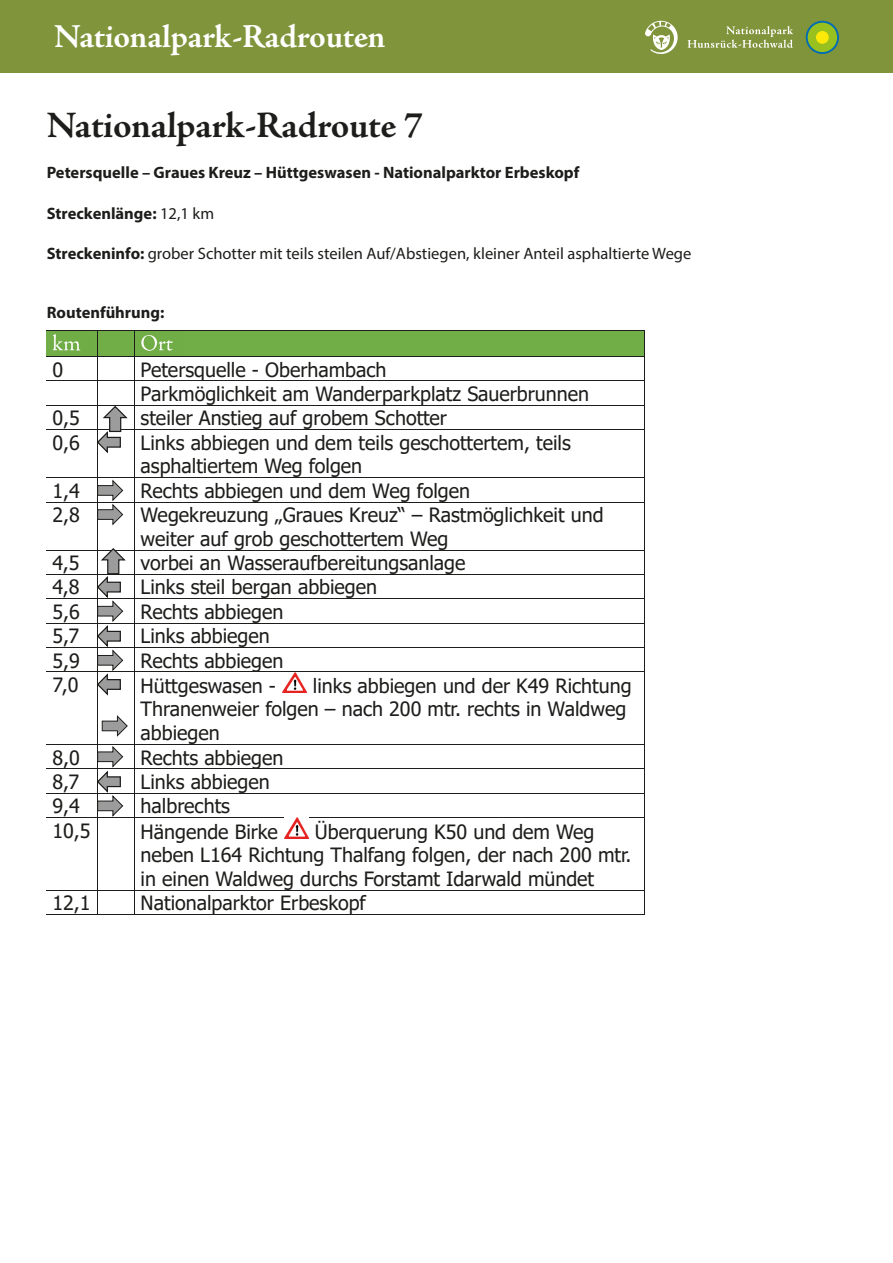
<style>
.page{position:relative;width:893px;height:1263px;background:#fff}
.page>*{position:absolute;margin:0;border:0;box-sizing:border-box;transform-origin:0 0}
.t1{font:700 37.5px "Adobe Jenson Pro";letter-spacing:-.01em;color:#1d1d1b}
.t2{font:700 33.75px "Adobe Jenson Pro";letter-spacing:-.01em;color:#fff}
.t3{font:19.65px/23.7px "Tahoma";color:#1d1d1b}
.t4{font:700 16.5px "Myriad Pro";color:#1d1d1b}
.t5{font:16.5px "Myriad Pro";color:#1d1d1b}
.s1{font-weight:400}
.s2{font-weight:700}
</style>
<div class="page">
<div style="left:0;top:0;width:893px;height:73px;background:#80943b"></div>
<svg style="left:806px;top:21px;width:33px;height:33px"></svg>
<div style="left:808px;top:23px;width:29px;height:29px;background:#98c01e;border-radius:50%"></div>
<div style="left:816px;top:31px;width:13px;height:13px;background:#fde909;border-radius:50%"></div>
<svg style="left:645px;top:21px;width:33px;height:33px"></svg>
<svg style="left:688px;top:26px;width:105px;height:22px"></svg>
<div style="left:47px;top:330px;width:5px;height:26px;background:#71ae47"></div>
<div style="left:91px;top:330px;width:6px;height:26px;background:#71ae47"></div>
<img style="left:52px;top:331px;width:39px;height:25px">
<div style="left:134px;top:330px;width:7px;height:26px;background:#71ae47"></div>
<div style="left:638px;top:330px;width:6px;height:26px;background:#71ae47"></div>
<div style="left:141px;top:330px;width:497px;height:26px;background:#71ae47"></div>
<img style="left:141px;top:335px;width:32px;height:16px">
<hr style="left:47px;top:330px;width:50px;height:1px;background:#1d1d1b">
<hr style="left:134px;top:330px;width:510px;height:1px;background:#1d1d1b">
<hr style="left:47px;top:356px;width:50px;height:1px;background:#1d1d1b">
<hr style="left:134px;top:356px;width:510px;height:1px;background:#1d1d1b">
<hr style="left:47px;top:381px;width:50px;height:1px;background:#1d1d1b">
<hr style="left:134px;top:381px;width:510px;height:1px;background:#1d1d1b">
<hr style="left:47px;top:405px;width:50px;height:1px;background:#1d1d1b">
<hr style="left:134px;top:405px;width:510px;height:1px;background:#1d1d1b">
<hr style="left:47px;top:429px;width:50px;height:1px;background:#1d1d1b">
<hr style="left:134px;top:429px;width:510px;height:1px;background:#1d1d1b">
<svg style="left:644px;top:330px;width:1px;height:100px"></svg>
<hr style="left:97px;top:430px;width:1px;height:47px;background:#1d1d1b">
<hr style="left:134px;top:430px;width:1px;height:47px;background:#1d1d1b">
<hr style="left:644px;top:430px;width:1px;height:47px;background:#1d1d1b">
<hr style="left:47px;top:477px;width:50px;height:1px;background:#1d1d1b">
<hr style="left:98px;top:477px;width:36px;height:1px;background:#1d1d1b">
<hr style="left:134px;top:477px;width:510px;height:1px;background:#1d1d1b">
<hr style="left:47px;top:502px;width:50px;height:1px;background:#1d1d1b">
<hr style="left:98px;top:502px;width:36px;height:1px;background:#1d1d1b">
<svg style="left:134px;top:478px;width:1px;height:24px"></svg>
<hr style="left:134px;top:502px;width:510px;height:1px;background:#1d1d1b">
<svg style="left:644px;top:477px;width:1px;height:25px"></svg>
<hr style="left:97px;top:502px;width:1px;height:48px;background:#1d1d1b">
<hr style="left:134px;top:502px;width:1px;height:48px;background:#1d1d1b">
<hr style="left:644px;top:502px;width:1px;height:48px;background:#1d1d1b">
<hr style="left:47px;top:550px;width:50px;height:1px;background:#1d1d1b">
<hr style="left:98px;top:550px;width:36px;height:1px;background:#1d1d1b">
<hr style="left:134px;top:550px;width:510px;height:1px;background:#1d1d1b">
<hr style="left:47px;top:574px;width:50px;height:1px;background:#1d1d1b">
<hr style="left:98px;top:574px;width:36px;height:1px;background:#1d1d1b">
<hr style="left:134px;top:574px;width:510px;height:1px;background:#1d1d1b">
<hr style="left:47px;top:598px;width:50px;height:1px;background:#1d1d1b">
<hr style="left:98px;top:598px;width:36px;height:1px;background:#1d1d1b">
<hr style="left:134px;top:598px;width:510px;height:1px;background:#1d1d1b">
<hr style="left:47px;top:623px;width:50px;height:1px;background:#1d1d1b">
<hr style="left:98px;top:623px;width:36px;height:1px;background:#1d1d1b">
<hr style="left:134px;top:623px;width:510px;height:1px;background:#1d1d1b">
<hr style="left:47px;top:647px;width:50px;height:1px;background:#1d1d1b">
<hr style="left:98px;top:647px;width:36px;height:1px;background:#1d1d1b">
<hr style="left:134px;top:647px;width:510px;height:1px;background:#1d1d1b">
<hr style="left:47px;top:672px;width:50px;height:1px;background:#1d1d1b">
<hr style="left:98px;top:672px;width:36px;height:1px;background:#1d1d1b">
<svg style="left:134px;top:551px;width:1px;height:121px"></svg>
<hr style="left:134px;top:672px;width:510px;height:1px;background:#1d1d1b">
<svg style="left:644px;top:550px;width:1px;height:122px"></svg>
<hr style="left:97px;top:672px;width:1px;height:72px;background:#1d1d1b">
<hr style="left:134px;top:672px;width:1px;height:72px;background:#1d1d1b">
<hr style="left:644px;top:672px;width:1px;height:72px;background:#1d1d1b">
<hr style="left:47px;top:744px;width:50px;height:1px;background:#1d1d1b">
<hr style="left:98px;top:744px;width:36px;height:1px;background:#1d1d1b">
<hr style="left:134px;top:744px;width:510px;height:1px;background:#1d1d1b">
<hr style="left:47px;top:769px;width:50px;height:1px;background:#1d1d1b">
<hr style="left:98px;top:769px;width:36px;height:1px;background:#1d1d1b">
<hr style="left:134px;top:769px;width:510px;height:1px;background:#1d1d1b">
<hr style="left:47px;top:793px;width:50px;height:1px;background:#1d1d1b">
<hr style="left:98px;top:793px;width:36px;height:1px;background:#1d1d1b">
<hr style="left:134px;top:793px;width:510px;height:1px;background:#1d1d1b">
<hr style="left:47px;top:817px;width:50px;height:1px;background:#1d1d1b">
<hr style="left:98px;top:817px;width:36px;height:1px;background:#1d1d1b">
<svg style="left:134px;top:745px;width:1px;height:72px"></svg>
<hr style="left:134px;top:817px;width:510px;height:1px;background:#1d1d1b">
<svg style="left:644px;top:744px;width:1px;height:74px"></svg>
<hr style="left:97px;top:818px;width:1px;height:72px;background:#1d1d1b">
<hr style="left:134px;top:818px;width:1px;height:72px;background:#1d1d1b">
<hr style="left:644px;top:818px;width:1px;height:72px;background:#1d1d1b">
<hr style="left:47px;top:890px;width:50px;height:1px;background:#1d1d1b">
<hr style="left:98px;top:890px;width:36px;height:1px;background:#1d1d1b">
<hr style="left:134px;top:890px;width:510px;height:1px;background:#1d1d1b">
<hr style="left:47px;top:914px;width:50px;height:1px;background:#1d1d1b">
<svg style="left:97px;top:890px;width:1px;height:25px"></svg>
<hr style="left:98px;top:914px;width:36px;height:1px;background:#1d1d1b">
<svg style="left:134px;top:891px;width:1px;height:23px"></svg>
<hr style="left:134px;top:914px;width:510px;height:1px;background:#1d1d1b">
<svg style="left:644px;top:890px;width:1px;height:25px"></svg>
<img style="left:282px;top:672px;width:25px;height:21px">
<img style="left:284px;top:818px;width:25px;height:20px">
<svg style="left:96px;top:330px;width:39px;height:124px"></svg>
<svg style="left:97px;top:477px;width:27px;height:49px"></svg>
<svg style="left:96px;top:548px;width:31px;height:148px"></svg>
<svg style="left:101px;top:715px;width:27px;height:22px"></svg>
<svg style="left:96px;top:744px;width:28px;height:74px"></svg>
<h2 class="t2" style="left:54px;top:17px;width:333px">Nationalpark-Radrouten</h2>
<h1 class="t1" style="left:47px;top:103px;width:378px">Nationalpark-Radroute 7</h1>
<p class="t4" style="left:47px;top:162px;width:534px">Petersquelle – Graues Kreuz – Hüttgeswasen - Nationalparktor Erbeskopf</p>
<p class="t4" style="left:47px;top:203px;width:169px">Streckenlänge: <span class="s1">12,1 km</span></p>
<p class="t5" style="left:47px;top:243px;width:646px"><span class="s2">Streckeninfo:</span> grober Schotter mit teils steilen Auf/Abstiegen, kleiner Anteil asphaltierte Wege</p>
<p class="t4" style="left:47px;top:302px;width:119px">Routenführung:</p>
<p class="t3" style="left:52px;top:359px;width:12px">0</p>
<p class="t3" style="left:141px;top:358px;width:450px;line-height:24.3px">Petersquelle - Oberhambach<br>Parkmöglichkeit am Wanderparkplatz Sauerbrunnen</p>
<p class="t3" style="left:52px;top:407px;width:29px">0,5</p>
<p class="t3" style="left:141px;top:407px;width:308px">steiler Anstieg auf grobem Schotter</p>
<p class="t3" style="left:52px;top:432px;width:29px">0,6</p>
<p class="t3" style="left:141px;top:432px;width:432px">Links abbiegen und dem teils geschottertem, teils asphaltiertem Weg folgen</p>
<p class="t3" style="left:52px;top:480px;width:29px">1,4</p>
<p class="t3" style="left:141px;top:480px;width:331px">Rechts abbiegen und dem Weg folgen</p>
<p class="t3" style="left:52px;top:504px;width:29px">2,8</p>
<p class="t3" style="left:141px;top:504px;width:464px">Wegekreuzung „Graues Kreuz“ – Rastmöglichkeit und weiter auf grob geschottertem Weg</p>
<p class="t3" style="left:52px;top:552px;width:29px">4,5</p>
<p class="t3" style="left:141px;top:552px;width:326px">vorbei an Wasseraufbereitungsanlage</p>
<p class="t3" style="left:52px;top:576px;width:29px">4,8</p>
<p class="t3" style="left:141px;top:576px;width:238px">Links steil bergan abbiegen</p>
<p class="t3" style="left:52px;top:601px;width:29px">5,6</p>
<p class="t3" style="left:141px;top:601px;width:144px">Rechts abbiegen</p>
<p class="t3" style="left:52px;top:625px;width:28px">5,7</p>
<p class="t3" style="left:141px;top:625px;width:131px">Links abbiegen</p>
<p class="t3" style="left:52px;top:650px;width:29px">5,9</p>
<p class="t3" style="left:141px;top:650px;width:144px">Rechts abbiegen</p>
<p class="t3" style="left:52px;top:674px;width:28px">7,0</p>
<p class="t3" style="left:141px;top:675px;width:137px">Hüttgeswasen -</p>
<p class="t3" style="left:141px;top:675px;width:492px;text-indent:172px">links abbiegen und der K49 Richtung<br>Thranenweier folgen – nach 200 mtr. rechts in Waldweg abbiegen</p>
<p class="t3" style="left:52px;top:747px;width:29px">8,0</p>
<p class="t3" style="left:141px;top:747px;width:144px">Rechts abbiegen</p>
<p class="t3" style="left:52px;top:771px;width:28px">8,7</p>
<p class="t3" style="left:141px;top:771px;width:131px">Links abbiegen</p>
<p class="t3" style="left:52px;top:795px;width:29px">9,4</p>
<p class="t3" style="left:141px;top:795px;width:91px">halbrechts</p>
<p class="t3" style="left:52px;top:820px;width:40px">10,5</p>
<p class="t3" style="left:141px;top:821px;width:139px">Hängende Birke</p>
<p class="t3" style="left:141px;top:821px;width:492px;text-indent:174px">Überquerung K50 und dem Weg neben L164 Richtung Thalfang folgen, der nach 200 mtr. in einen Waldweg durchs Forstamt Idarwald mündet</p>
<p class="t3" style="left:52px;top:892px;width:40px">12,1</p>
<p class="t3" style="left:141px;top:892px;width:227px">Nationalparktor Erbeskopf</p>
</div>
